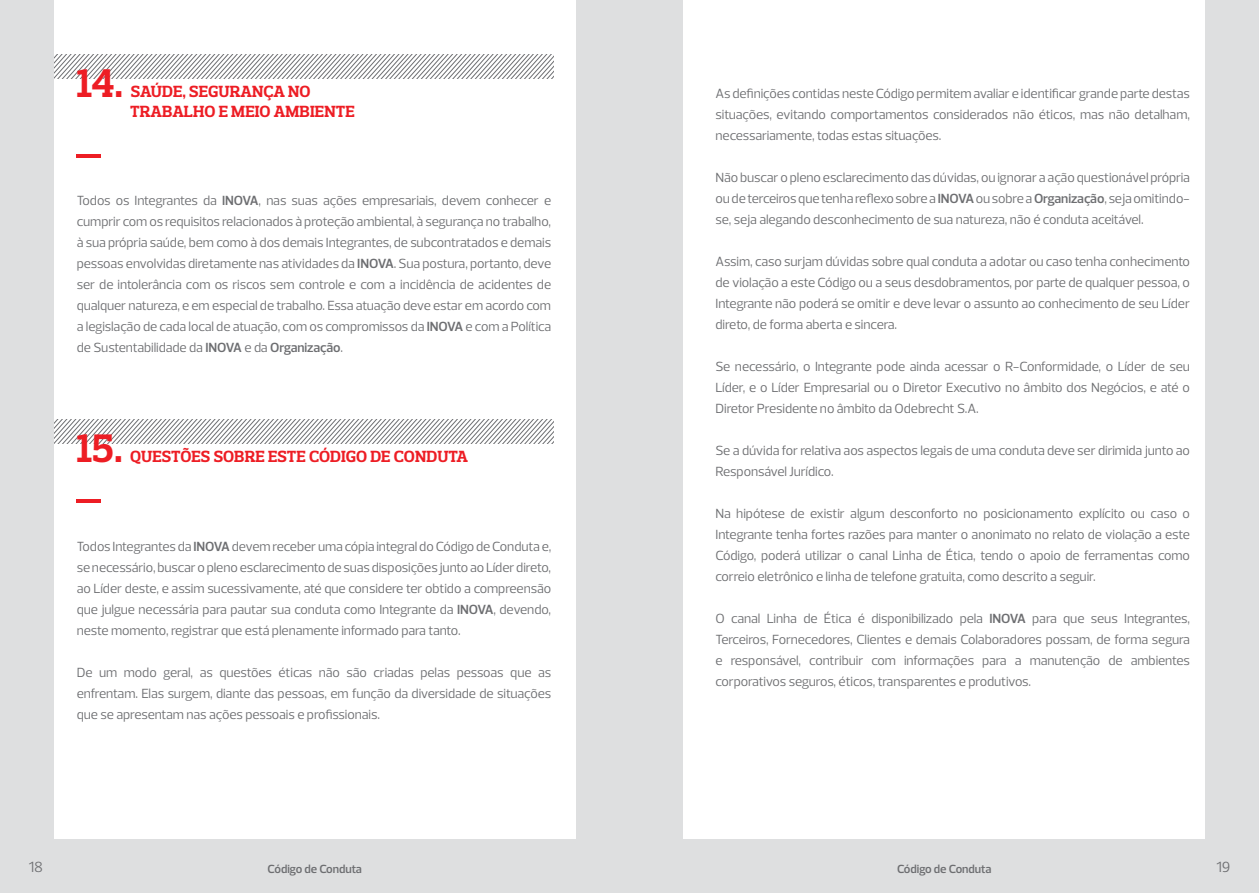
<style>
.page{position:relative;width:1259px;height:893px;background:#fff}
.page>*{position:absolute;margin:0;border:0;box-sizing:border-box;transform-origin:0 0}
.t1{font:40.5px "Odebrecht Slab";color:#ed1d24}
.t2{font:16.5px/19.8px "Odebrecht Slab";letter-spacing:.005em;color:#ed1d24}
.t3{font:15px "Odebrecht Sans";color:#6d6e71}
.t4{font:13.5px/21px "Odebrecht Sans";letter-spacing:-.005em;color:#6d6e71;text-align:justify}
.t5{font:700 12px "Odebrecht Sans";letter-spacing:-.005em;color:#6d6e71}
.s1{font-weight:700}
</style>
<div class="page">
<div style="left:0;top:0;width:629px;height:893px;background:#dedfe0"></div>
<div style="left:629px;top:0;width:630px;height:893px;background:#dedfe0"></div>
<div style="left:54px;top:0;width:521px;height:839px;background:#fff"></div>
<div style="left:683px;top:0;width:522px;height:839px;background:#fff"></div>
<svg style="left:54px;top:54px;width:499px;height:25px"></svg>
<svg style="left:54px;top:419px;width:499px;height:25px"></svg>
<hr style="left:77px;top:154px;width:24px;height:4px;background:#ed1d24">
<hr style="left:77px;top:500px;width:24px;height:3px;background:#ed1d24">
<h1 class="t1" style="left:77px;top:58px;width:48px">14.</h1>
<p class="t2" style="left:130px;top:81px;width:182px">SAÚDE, SEGURANÇA NO<br>TRABA</p>
<p class="t2" style="left:184px;top:101px;width:172px">LHO E MEIO AMBIENTE</p>
<p class="t4" style="left:77px;top:190px;width:476px">Todos os Integrantes da <span class="s1">INOVA</span>, nas suas ações empresariais, devem conhecer e cumprir com os requisitos relacionados à proteção ambiental, à segurança no trabalho, à sua própria saúde, bem como à dos demais Integrantes, de subcontratados e demais pessoas envolvidas diretamente nas atividades da <span class="s1">INOVA</span>. Sua postura, portanto, deve ser de intolerância com os riscos sem controle e com a incidência de acidentes de qualquer natureza, e em especial de trabalho. Essa atuação deve estar em acordo com a legislação de cada local de atuação, com os compromissos da <span class="s1">INOVA</span> e com a Política de Sustentabilidade da <span class="s1">INOVA</span> e da <span class="s1">Organização</span>.</p>
<h1 class="t1" style="left:77px;top:424px;width:48px">15.</h1>
<p class="t2" style="left:130px;top:446px;width:337px">QUESTÕES SOBRE ESTE CÓDIGO DE CONDUTA</p>
<p class="t4" style="left:77px;top:536px;width:476px">Todos Integrantes da <span class="s1">INOVA</span> devem receber uma cópia integral do Código de Conduta e, se necessário, buscar o pleno esclarecimento de suas disposições junto ao Líder direto, ao Líder deste, e assim sucessivamente, até que considere ter obtido a compreensão que julgue necessária para pautar sua conduta como Integrante da <span class="s1">INOVA</span>, devendo, neste momento, registrar que está plenamente informado para tanto.</p>
<p class="t4" style="left:77px;top:662px;width:476px">De um modo geral, as questões éticas não são criadas pelas pessoas que as enfrentam. Elas surgem, diante das pessoas, em função da diversidade de situações que se apresentam nas ações pessoais e profissionais.</p>
<p class="t4" style="left:715px;top:83px;width:476px">As definições contidas neste Código permitem avaliar e identificar grande parte destas situações, evitando comportamentos considerados não éticos, mas não detalham, necessariamente, todas estas situações.</p>
<p class="t4" style="left:715px;top:167px;width:476px">Não buscar o pleno esclarecimento das dúvidas, ou ignorar a ação questionável própria ou de terceiros que tenha reflexo sobre a <span class="s1">INOVA</span> ou sobre a <span class="s1">Organização</span>, seja omitindo&shy;se, seja alegando desconhecimento de sua natureza, não é conduta aceitável.</p>
<p class="t4" style="left:715px;top:251px;width:476px">Assim, caso surjam dúvidas sobre qual conduta a adotar ou caso tenha conhecimento de violação a este Código ou a seus desdobramentos, por parte de qualquer pessoa, o Integrante não poderá se omitir e deve levar o assunto ao conhecimento de seu Líder direto, de forma aberta e sincera.</p>
<p class="t4" style="left:715px;top:356px;width:476px">Se necessário, o Integrante pode ainda acessar o R-Conformidade, o Líder de seu Líder, e o Líder Empresarial ou o Diretor Executivo no âmbito dos Negócios, e até o Diretor Presidente no âmbito da Odebrecht S.A.</p>
<p class="t4" style="left:715px;top:440px;width:476px">Se a dúvida for relativa aos aspectos legais de uma conduta deve ser dirimida junto ao<br>Responsável Jurídico.</p>
<p class="t4" style="left:715px;top:503px;width:476px">Na hipótese de existir algum desconforto no posicionamento explícito ou caso o Integrante tenha fortes razões para manter o anonimato no relato de violação a este Código, poderá utilizar o canal Linha de Ética, tendo o apoio de ferramentas como correio eletrônico e linha de telefone gratuita, como descrito a seguir.</p>
<p class="t4" style="left:715px;top:608px;width:476px">O canal Linha de Ética é disponibilizado pela <span class="s1">INOVA</span> para que seus Integrantes, Terceiros, Fornecedores, Clientes e demais Colaboradores possam, de forma segura e responsável, contribuir com informações para a manutenção de ambientes corporativos seguros, éticos, transparentes e produtivos.</p>
<p class="t3" style="left:28px;top:858px;width:17px">21 8</p>
<p class="t5" style="left:267px;top:861px;width:96px">Código de Conduta</p>
<p class="t5" style="left:897px;top:861px;width:96px">Código de Conduta</p>
<p class="t3" style="left:1216px;top:858px;width:15px">19</p>
</div>
